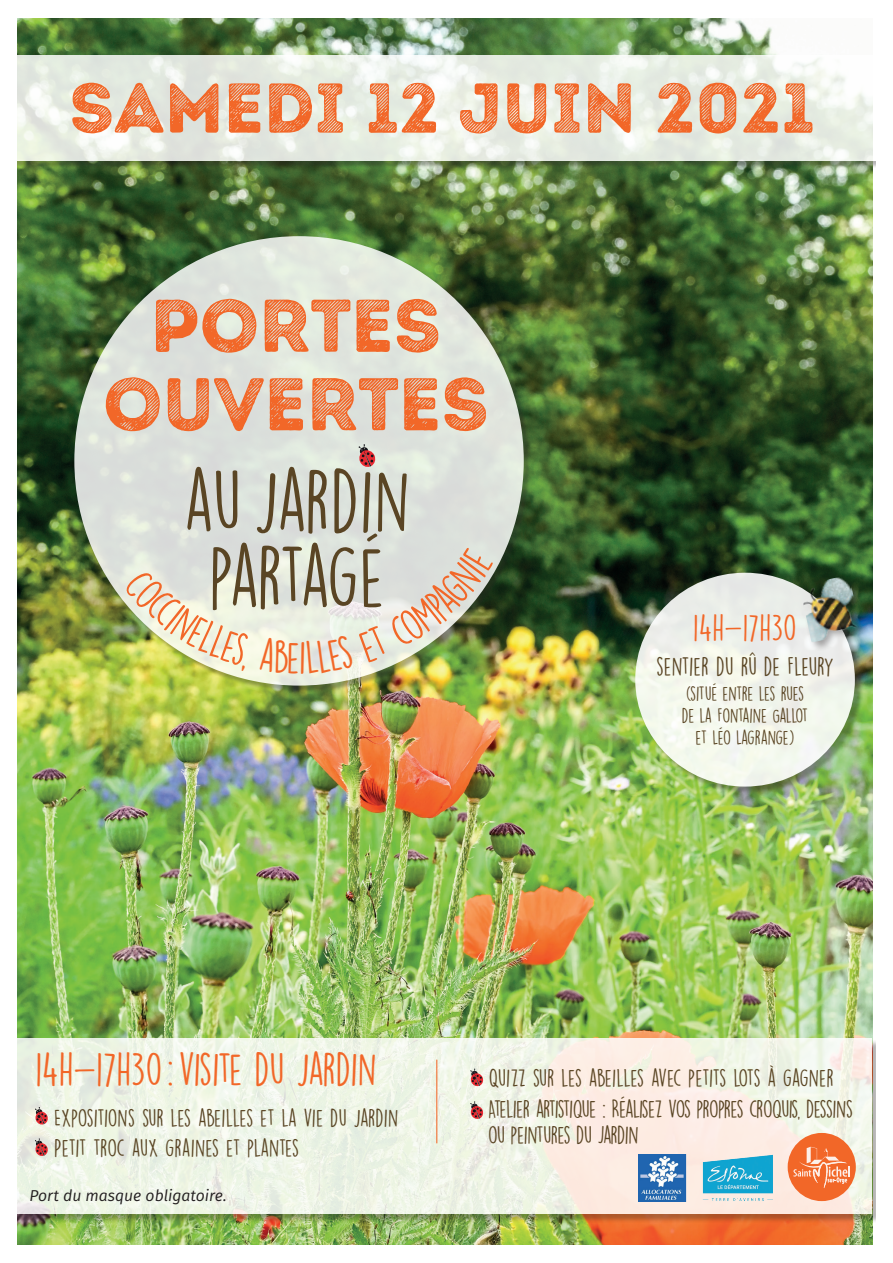
<style>
.page{position:relative;width:893px;height:1263px;background:#fff}
.page>*{position:absolute;margin:0;border:0;box-sizing:border-box;transform-origin:0 0}
.t1{font:77.7px/75.8px "DK Lemon Yellow Sun";letter-spacing:-.035em;color:#5a4524;text-align:center}
.t2{font:74.55px/78.4px "Intro Rust L Base";color:#f26728;text-align:center}
.t3{font:70.35px "Intro Rust L Base";color:#f26728}
.t4{font:40.95px "DK Lemon Yellow Sun";letter-spacing:-.01em;color:#f26728}
.t5{font:32.55px "DK Lemon Yellow Sun";color:#f26728}
.t6{font:23.4px "DK Lemon Yellow Sun";color:#5a4524}
.t7{font:22.2px/30.6px "DK Lemon Yellow Sun";letter-spacing:-.03em;color:#5a4524}
.t8{font:18.3px/21.9px "DK Lemon Yellow Sun";letter-spacing:-.04em;color:#5a4524;text-align:center}
.t9{font:italic 15.75px "Fira Sans";color:#231f20}
</style>
<div class="page">
<img style="left:17px;top:18px;width:855px;height:1227px">
<div style="left:17px;top:1040px;width:859px;height:183px;background:#231f20;opacity:.4"></div>
<svg style="left:17px;top:1038px;width:855px;height:176px;background:#f1f2e6"></svg>
<img style="left:702px;top:1154px;width:71px;height:48px">
<img style="left:639px;top:1154px;width:47px;height:48px">
<svg style="left:35px;top:1107px;width:14px;height:18px"></svg>
<svg style="left:470px;top:1068px;width:14px;height:19px"></svg>
<svg style="left:470px;top:1101px;width:14px;height:18px"></svg>
<svg style="left:35px;top:1138px;width:14px;height:19px"></svg>
<div style="left:788px;top:1133px;width:68px;height:68px;background:#f26728;border-radius:50%"></div>
<svg style="left:793px;top:1147px;width:57px;height:41px"></svg>
<hr style="left:436px;top:1060px;width:1px;height:83px;background:#f26728">
<div style="left:75px;top:237px;width:456px;height:456px;background:#231f20;opacity:.4"></div>
<div style="left:74px;top:236px;width:450px;height:450px;background:#dde3dc;border-radius:50%"></div>
<svg style="left:358px;top:444px;width:18px;height:23px"></svg>
<div style="left:637px;top:574px;width:227px;height:222px;background:#231f20;opacity:.4"></div>
<div style="left:635px;top:573px;width:220px;height:213px;background:#f1f5eb;border-radius:50%"></div>
<div style="left:801px;top:575px;width:66px;height:77px;background:#231f20;opacity:.4"></div>
<img style="left:799px;top:575px;width:62px;height:67px">
<div style="left:17px;top:56px;width:859px;height:112px;background:#231f20;opacity:.4"></div>
<svg style="left:17px;top:55px;width:859px;height:105px;fill:#e6ede1"></svg>
<svg style="left:122px;top:568px;width:128px;height:103px"></svg>
<svg style="left:260px;top:547px;width:234px;height:128px"></svg>
<h3 class="t3" style="left:69px;top:63px;width:747px">SAMEDI 12 JUIN 2021</h3>
<h2 class="t2" style="left:103px;top:288px;width:387px">PORTES<br>OUVERTES</h2>
<h1 class="t1" style="left:183px;top:463px;width:229px">AU JARDIN<br>PARTAGÉ</h1>
<h3 class="t5" style="left:693px;top:608px;width:105px">14H-17H30</h3>
<p class="t6" style="left:656px;top:653px;width:180px">SENTIER DU RÛ DE FLEURY</p>
<p class="t8" style="left:682px;top:683px;width:128px">(SITUÉ ENTRE LES RUES<br>DE LA FONTAINE GALLOT<br>ET LÉO LAGRANGE)</p>
<h3 class="t4" style="left:35px;top:1045px;width:343px">14H-17H30 : VISITE DU JARDIN</h3>
<p class="t7" style="left:54px;top:1102px;width:346px">EXPOSITIONS SUR LES ABEILLES ET LA VIE DU JARDIN<br>PETIT TROC AUX GRAINES ET PLANTES</p>
<p class="t9" style="left:29px;top:1184px;width:199px">Port du masque obligatoire.</p>
<p class="t7" style="left:488px;top:1062px;width:367px">QUIZZ SUR LES ABEILLES AVEC PETITS LOTS À GAGNER<br>ATELIER ARTISTIQUE : RÉALISEZ VOS PROPRES CROQUIS, DESSINS</p>
<p class="t7" style="left:488px;top:1120px;width:152px">OU PEINTURES DU JARDIN</p>
</div>
